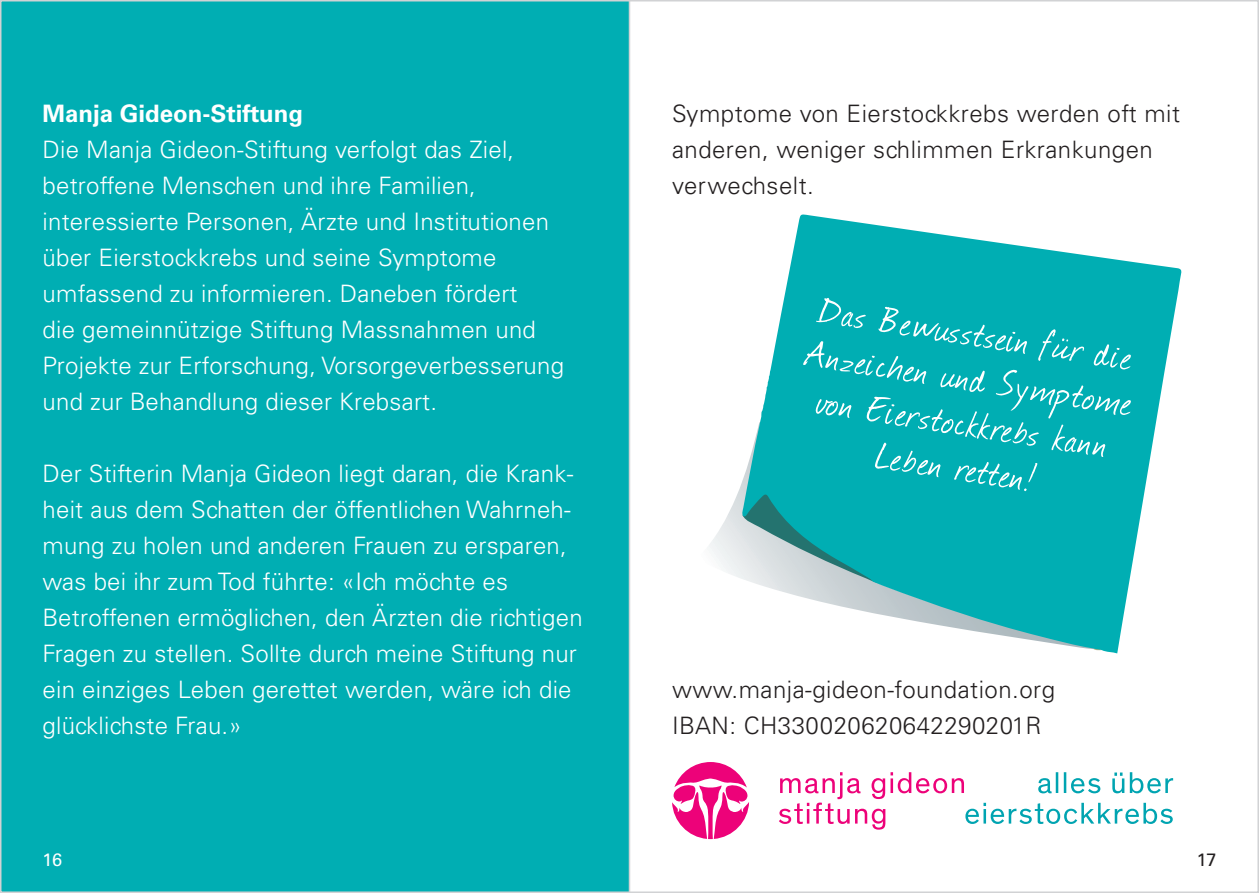
<style>
.page{position:relative;width:1259px;height:893px;background:#fff}
.page>*{position:absolute;margin:0;border:0;box-sizing:border-box;transform-origin:0 0}
.t1{font:300 24px/36px "Univers LT Std";letter-spacing:.01em;color:#fff}
.t2{font:300 24px/36px "Univers LT Std";letter-spacing:.02em;color:#231f20}
.t3{font:700 24px "Univers LT Std";color:#fff}
.t4{font:18px "Univers LT Std";color:#fff}
.t5{font:18px "Univers LT Std";color:#231f20}
</style>
<div class="page">
<div style="left:0;top:0;width:629px;height:893px;background:#00aeb3"></div>
<svg style="left:709px;top:485px;width:32px;height:93px"></svg>
<svg style="left:741px;top:214px;width:441px;height:439px"></svg>
<svg style="left:742px;top:298px;width:389px;height:285px;background:#1eb5b9"></svg>
<svg style="left:779px;top:772px;width:394px;height:58px"></svg>
<svg style="left:672px;top:762px;width:77px;height:77px"></svg>
<hr style="left:629px;top:0;width:1px;height:893px;background:#d1d2d4">
<p class="t3" style="left:43px;top:99px;width:262px">Manja Gideon-Stiftung</p>
<p class="t1" style="left:43px;top:131px;width:523px">Die Manja Gideon-Stiftung verfolgt das Ziel, betroffene Menschen und ihre Familien, interessierte Personen, Ärzte und Institutionen über Eierstockkrebs und seine Symptome umfassend zu informieren. Daneben fördert<br>die gemeinnützige Stiftung Massnahmen und Projekte zur Erforschung, Vorsorgeverbesserung und zur Behandlung dieser Krebsart.</p>
<p class="t1" style="left:43px;top:455px;width:542px">Der Stifterin Manja Gideon liegt daran, die Krank&shy;heit aus dem Schatten der öffentlichen Wahrneh&shy;mung zu holen und anderen Frauen zu ersparen, was bei ihr zum Tod führte: «Ich möchte es Betroffenen ermöglichen, den Ärzten die richtigen Fragen zu stellen. Sollte durch meine Stiftung nur ein einziges Leben gerettet werden, wäre ich die glücklichste Frau.»</p>
<p class="t2" style="left:672px;top:95px;width:509px">Symptome von Eierstockkrebs werden oft mit anderen, weniger schlimmen Erkrankungen verwechselt.</p>
<p class="t2" style="left:672px;top:671px;width:384px">www.manja-gideon-foundation.org<br>IBAN: CH330020620642290201R</p>
<p class="t4" style="left:43px;top:849px;width:21px">16</p>
<p class="t5" style="left:1196px;top:849px;width:21px">17</p>
</div>
